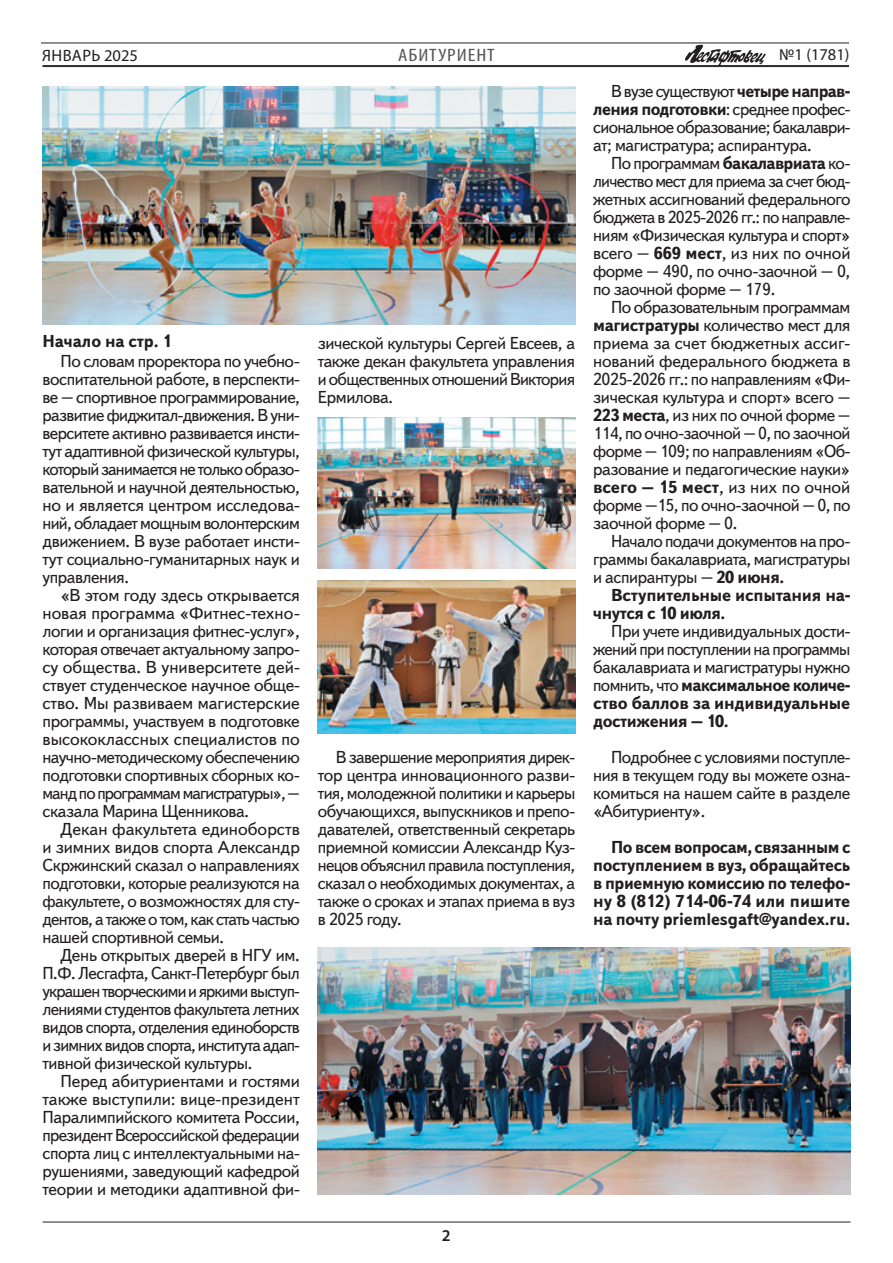
<style>
.page{position:relative;width:893px;height:1263px;background:#fff}
.page>*{position:absolute;margin:0;border:0;box-sizing:border-box;transform-origin:0 0}
.Рубрики{font:condensed 18px "Myriad Pro";letter-spacing:.045em;color:#57585a;scale:1.2 1}
.GREP-Текст{font:17.25px/18px "Text";letter-spacing:-.025em;color:#231f20;text-align:justify}
.GREP-Текст-2{font:700 17.25px/18px "Text";letter-spacing:-.01em;color:#231f20}
.t1{font:16.5px "Myriad Pro";letter-spacing:.02em;color:#231f20}
.t2{font:16.5px "Myriad Pro";color:#231f20}
.t3{font:600 16.5px "Myriad Pro";color:#231f20}
.s1{font-weight:700}
</style>
<div class="page">
<img style="left:685px;top:44px;width:81px;height:21px">
<hr style="left:43px;top:65px;width:806px;height:1px;background:#231f20">
<hr style="left:43px;top:66px;width:806px;height:1px;background:#231f20">
<hr style="left:41px;top:43px;width:808px;height:1px;background:#231f20">
<hr style="left:43px;top:1222px;width:807px;height:1px;background:#231f20">
<img style="left:43px;top:86px;width:532px;height:239px">
<img style="left:318px;top:947px;width:532px;height:248px">
<img style="left:318px;top:581px;width:257px;height:153px">
<img style="left:318px;top:417px;width:257px;height:151px">
<p class="t1" style="left:42px;top:45px;width:97px">ЯНВАРЬ 2025</p>
<p class="t2" style="left:779px;top:44px;width:72px">№1 (1781)</p>
<p class="Рубрики" style="left:398px;top:44px;width:82px">АБИТУРИЕНТ</p>
<p class="GREP-Текст-2" style="left:43px;top:334px;width:131px">Начало на стр. 1</p>
<p class="GREP-Текст" style="left:43px;top:353px;width:259px;text-indent:18px">По словам проректора по учебно&shy;воспитательной работе, в перспекти&shy;ве – спортивное программирование, развитие фиджитал-движения. В уни&shy;верситете активно развивается инсти&shy;тут адаптивной физической культуры, который занимается не только образо&shy;вательной и научной деятельностью, но и является центром исследова&shy;ний, обладает мощным волонтерским движением. В вузе работает инсти&shy;тут социально-гуманитарных наук и управления.</p>
<p class="GREP-Текст" style="left:43px;top:587px;width:259px;text-indent:18px">«В этом году здесь открывается новая программа «Фитнес-техно&shy;логии и организация фитнес-услуг», которая отвечает актуальному запро&shy;су общества. В университете дей&shy;ствует студенческое научное обще&shy;ство. Мы развиваем магистерские программы, участвуем в подготовке высококлассных специалистов по научно-методическому обеспечению подготовки спортивных сборных ко&shy;манд по программам магистратуры», – сказала Марина Щенникова.</p>
<p class="GREP-Текст" style="left:43px;top:821px;width:259px;text-indent:18px">Декан факультета единоборств и зимних видов спорта Александр Скржинский сказал о направлениях подготовки, которые реализуются на факультете, о возможностях для сту&shy;дентов, а также о том, как стать частью нашей спортивной семьи.</p>
<p class="GREP-Текст" style="left:43px;top:947px;width:259px;text-indent:18px">День открытых дверей в НГУ им.<br>П.Ф. Лесгафта, Санкт-Петербург был украшен творческими и яркими выступ&shy;лениями студентов факультета летних видов спорта, отделения единоборств и зимних видов спорта, института адап&shy;тивной физической культуры.</p>
<p class="GREP-Текст" style="left:43px;top:1073px;width:259px;text-indent:18px">Перед абитуриентами и гостями также выступили: вице-президент Паралимпийского комитета России, президент Всероссийской федерации спорта лиц с интеллектуальными на&shy;рушениями, заведующий кафедрой теории и методики адаптивной фи-</p>
<p class="GREP-Текст" style="left:318px;top:335px;width:259px">зической культуры Сергей Евсеев, а также декан факультета управления и общественных отношений Виктория Ермилова.</p>
<p class="GREP-Текст" style="left:318px;top:749px;width:259px;text-indent:18px">В завершение мероприятия дирек&shy;тор центра инновационного разви&shy;тия, молодежной политики и карьеры обучающихся, выпускников и препо&shy;давателей, ответственный секретарь приемной комиссии Александр Куз&shy;нецов объяснил правила поступления, сказал о необходимых документах, а также о сроках и этапах приема в вуз в 2025 году.</p>
<p class="t3" style="left:442px;top:1225px;width:10px">2</p>
<p class="GREP-Текст" style="left:593px;top:83px;width:259px;text-indent:18px">В вузе существуют <span class="s1">четыре направ&shy;ления подготовки</span>: среднее профес&shy;сиональное образование; бакалаври&shy;ат; магистратура; аспирантура.</p>
<p class="GREP-Текст" style="left:593px;top:155px;width:259px;text-indent:18px">По программам <span class="s1">бакалавриата</span> ко&shy;личество мест для приема за счет бюд&shy;жетных ассигнований федерального бюджета в 2025-2026 гг.: по направле&shy;ниям «Физическая культура и спорт» всего – <span class="s1">669 мест</span>, из них по очной форме – 490, по очно-заочной – 0, по заочной форме – 179.</p>
<p class="GREP-Текст" style="left:593px;top:299px;width:259px;text-indent:18px">По образовательным программам <span class="s1">магистратуры</span> количество мест для приема за счет бюджетных ассиг&shy;нований федерального бюджета в 2025-2026 гг.: по направлениям «Фи&shy;зическая культура и спорт» всего – <span class="s1">223 места</span>, из них по очной форме – 114, по очно-заочной – 0, по заочной форме – 109; по направлениям «Об&shy;разование и педагогические науки» <span class="s1">всего – 15 мест</span>, из них по очной форме –15, по очно-заочной – 0, по заочной форме – 0.</p>
<p class="GREP-Текст" style="left:593px;top:533px;width:259px;text-indent:18px">Начало подачи документов на про&shy;граммы бакалавриата, магистратуры и аспирантуры – <span class="s1">20 июня.</span></p>
<p class="GREP-Текст-2" style="left:593px;top:587px;width:259px;text-indent:18px">Вступительные испытания на&shy;чнутся с 10 июля.</p>
<p class="GREP-Текст" style="left:593px;top:623px;width:259px;text-indent:18px">При учете индивидуальных дости&shy;жений при поступлении на программы бакалавриата и магистратуры нужно помнить, что <span class="s1">максимальное количе&shy;ство баллов за индивидуальные достижения – 10.</span></p>
<p class="GREP-Текст" style="left:593px;top:749px;width:259px;text-indent:18px">Подробнее с условиями поступле&shy;ния в текущем году вы можете озна&shy;комиться на нашем сайте в разделе «Абитуриенту».</p>
<p class="GREP-Текст-2" style="left:593px;top:839px;width:259px;text-align:justify;text-indent:18px">По всем вопросам, связанным с поступлением в вуз, обращайтесь в приемную комиссию по телефо&shy;ну 8 (812) 714-06-74 или пишите на почту priemlesgaft@yandex.ru.</p>
</div>
